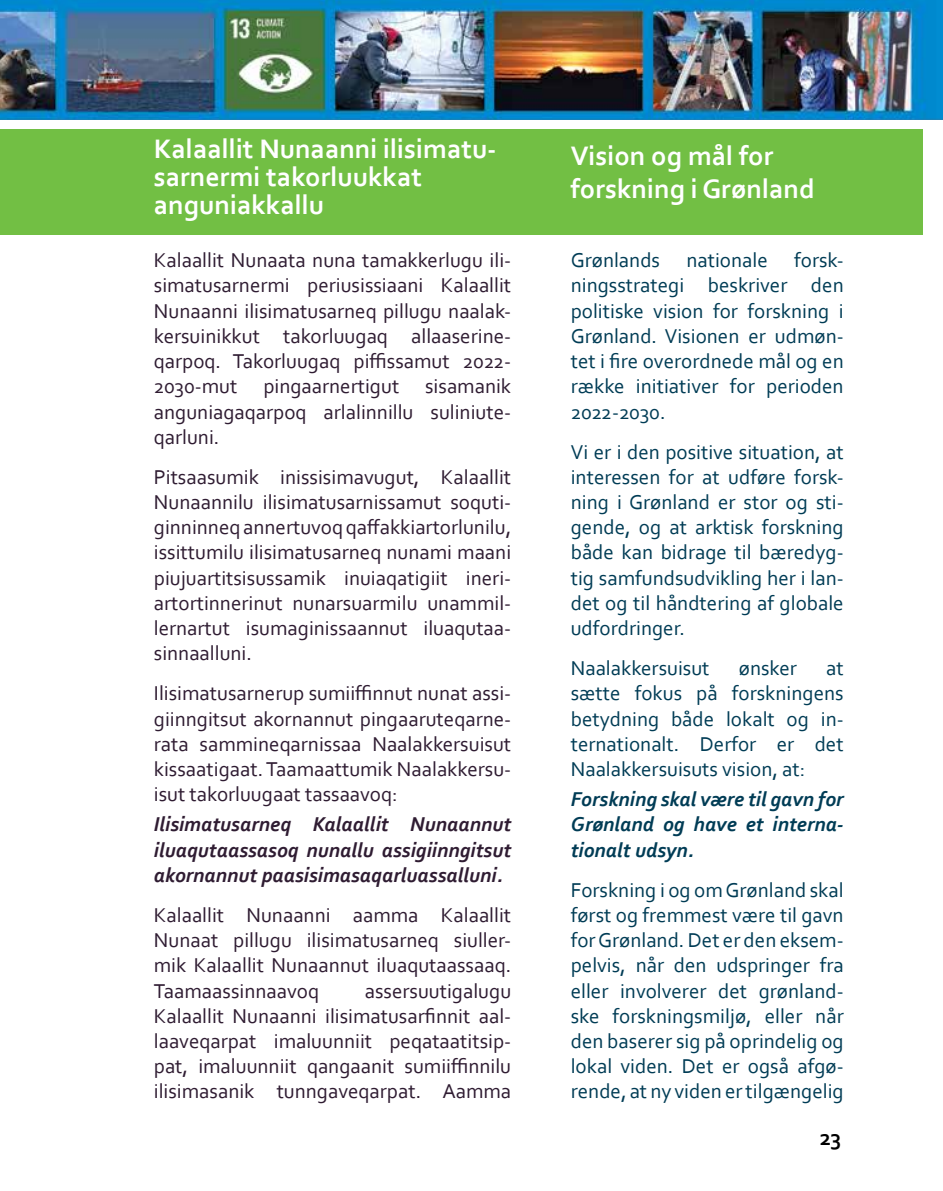
<style>
.page{position:relative;width:943px;height:1191px;background:#fff}
.page>*{position:absolute;margin:0;border:0;box-sizing:border-box;transform-origin:0 0}
.t1{font:700 28px/28px "Corbel";color:#fff}
.t2{font:700 22.75px "Corbel";color:#000}
.t3{font:21px/25.2px "Corbel";color:#2f1c32;text-align:justify}
.t4{font:21px/25.2px "Corbel";color:#003c55;text-align:justify}
.t5{font:italic 700 21px/25.2px "Corbel";color:#2f1c32;text-align:justify}
.t6{font:italic 700 21px/25.2px "Corbel";color:#003c55;text-align:justify}
</style>
<div class="page">
<div style="left:0;top:129px;width:923px;height:106px;background:#72bf44"></div>
<img style="left:0;top:0;width:943px;height:119px">
<h1 class="t1" style="left:154px;top:134px;width:344px">Kalaallit Nunaanni ilisimatu&shy;sarnermi takorluukkat anguniakkallu</h1>
<p class="t3" style="left:154px;top:247px;width:359px">Kalaallit Nunaata nuna tamakkerlugu ili&shy;simatusarnermi periusissiaani Kalaallit Nunaanni ilisimatusarneq pillugu naalak&shy;kersuinikkut takorluugaq allaaserine&shy;qarpoq. Takorluugaq piffissamut 2022- 2030-mut pingaarnertigut sisamanik anguniagaqarpoq arlalinnillu suliniute&shy;qarluni.</p>
<p class="t3" style="left:154px;top:464px;width:359px">Pitsaasumik inissisimavugut, Kalaallit Nunaannilu ilisimatusarnissamut soquti&shy;ginninneq annertuvoq qaffakkiartorlunilu, issittumilu ilisimatusarneq nunami maani piujuartitsisussamik inuiaqatigiit ineri&shy;artortinnerinut nunarsuarmilu unammil&shy;lernartut isumaginissaannut iluaqutaa&shy;sinnaalluni.</p>
<p class="t3" style="left:154px;top:680px;width:359px">Ilisimatusarnerup sumiiffinnut nunat assi&shy;giinngitsut akornannut pingaaruteqarne&shy;rata sammineqarnissaa Naalakkersuisut kissaatigaat. Taamaattumik Naalakkersu&shy;isut takorluugaat tassaavoq:</p>
<p class="t5" style="left:154px;top:811px;width:359px">Ilisimatusarneq Kalaallit Nunaannut iluaqutaassasoq nunallu assigiinngitsut akornannut paasisimasaqarluassalluni.</p>
<p class="t3" style="left:154px;top:901px;width:359px">Kalaallit Nunaanni aamma Kalaallit Nunaat pillugu ilisimatusarneq siuller&shy;mik Kalaallit Nunaannut iluaqutaassaaq.<br>Taamaassinnaavoq</p>
<p class="t3" style="left:154px;top:977px;width:359px;text-indent:211px">assersuutigalugu Kalaallit Nunaanni ilisimatusarfinnit aal&shy;laaveqarpat imaluunniit peqataatitsip&shy;pat, imaluunniit qangaanit sumiiffinnilu ilisimasanik tunngaveqarpat. Aamma</p>
<h1 class="t1" style="left:570px;top:138px;width:245px;line-height:33.6px">Vision og mål for forskning i Grønland</h1>
<p class="t4" style="left:570px;top:247px;width:274px;text-indent:223px">forsk&shy;ningsstrategi beskriver den politiske vision for forskning i Grønland. Visionen er udmøn&shy;tet i fire overordnede mål og en række initiativer for perioden 2022-2030.</p>
<p class="t4" style="left:570px;top:438px;width:274px">Vi er i den positive situation, at interessen for at udføre forsk&shy;ning i Grønland er stor og sti&shy;gende, og at arktisk forskning både kan bidrage til bæredyg&shy;tig samfundsudvikling her i lan&shy;det og til håndtering af globale udfordringer.</p>
<p class="t4" style="left:570px;top:655px;width:140px">Naalakkersuisut</p>
<p class="t4" style="left:738px;top:655px;width:60px">ønsker</p>
<p class="t4" style="left:570px;top:247px;width:91px">Grønlands</p>
<p class="t4" style="left:686px;top:247px;width:83px">nationale</p>
<p class="t4" style="left:570px;top:655px;width:274px;text-indent:255px">at sætte fokus på forskningens betydning både lokalt og in&shy;ternationalt. Derfor er det Naalakkersuisuts vision, at:</p>
<p class="t6" style="left:570px;top:786px;width:274px">Forskning skal være til gavn for Grønland og have et interna&shy;tionalt udsyn.</p>
<p class="t4" style="left:570px;top:876px;width:274px">Forskning i og om Grønland skal først og fremmest være til gavn for Grønland. Det er den eksem&shy;pelvis, når den udspringer fra eller involverer det grønland&shy;ske forskningsmiljø, eller når den baserer sig på oprindelig og lokal viden. Det er også afgø&shy;rende, at ny viden er tilgængelig</p>
<p class="t2" style="left:819px;top:1122px;width:23px">23</p>
</div>
